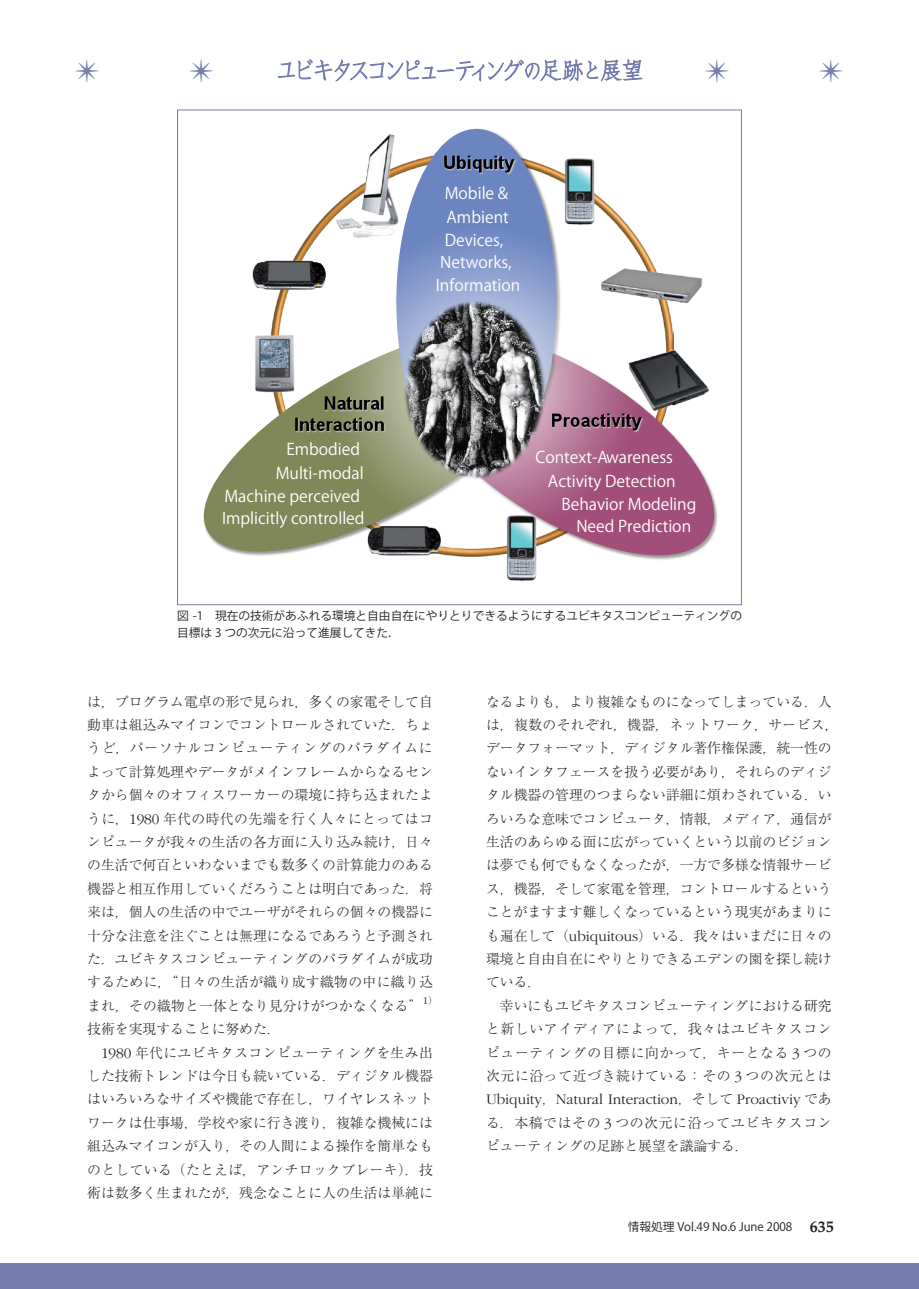
<style>
.page{position:relative;width:919px;height:1289px;background:#fff}
.page>*{position:absolute;margin:0;border:0;box-sizing:border-box;transform-origin:0 0}
.t1{font:15.9px/23px "Koz Go Pro";color:#fff;text-align:center}
.t2{font:700 15.9px "Palatino";color:#231f20}
.解説-本文{font:300 15.15px "Garamond";color:#231f20}
.解説-本文-2{font:300 13.8px/23.4px "Ryumin Pro";color:#231f20;text-align:justify}
.解説-本文-3{font:300 13.8px/23.4px "Ryumin Pro";letter-spacing:.045em;color:#231f20}
.ノーマル{font:11.7px/17px "Koz Go Std";color:#231f20}
.t3{font:11.7px "Koz Go Pro";color:#231f20}
.解説-本文-4{font:300 10.65px "Garamond";color:#231f20}
.s1{font-family:"Garamond";font-size:15.15px}
.s2{font-family:"Ryumin Pro";font-size:9.6px}
.s3{font-family:"Ryumin Pro";font-size:13.8px}
</style>
<div class="page">
<div style="left:0;top:1263px;width:13px;height:25px;background:#747dae"></div>
<div style="left:13px;top:1263px;width:905px;height:25px;background:#747dae"></div>
<svg style="left:277px;top:59px;width:365px;height:23px"></svg>
<img style="left:274px;top:201px;width:363px;height:110px">
<svg style="left:567px;top:331px;width:151px;height:229px;fill:#a14f7a"></svg>
<svg style="left:203px;top:311px;width:364px;height:246px;fill:#808759"></svg>
<img style="left:394px;top:128px;width:168px;height:122px">
<div style="left:396px;top:129px;width:160px;height:346px;background:#6b85c1;border-radius:50%"></div>
<img style="left:324px;top:223px;width:318px;height:318px;border-radius:159px">
<img style="left:290px;top:391px;width:96px;height:25px">
<img style="left:293px;top:412px;width:93px;height:25px">
<svg style="left:325px;top:396px;width:58px;height:14px"></svg>
<svg style="left:295px;top:417px;width:89px;height:14px"></svg>
<img style="left:444px;top:151px;width:73px;height:24px">
<svg style="left:444px;top:156px;width:70px;height:16px"></svg>
<img style="left:549px;top:408px;width:95px;height:25px">
<svg style="left:552px;top:413px;width:89px;height:17px"></svg>
<img style="left:399px;top:297px;width:146px;height:182px">
<img style="left:354px;top:503px;width:95px;height:54px">
<img style="left:498px;top:508px;width:48px;height:73px">
<img style="left:246px;top:327px;width:55px;height:75px">
<img style="left:620px;top:343px;width:94px;height:72px">
<img style="left:578px;top:237px;width:124px;height:94px">
<img style="left:252px;top:237px;width:81px;height:63px">
<img style="left:330px;top:131px;width:78px;height:106px">
<img style="left:556px;top:152px;width:48px;height:79px">
<p class="t1" style="left:222px;top:438px;width:144px;text-align:right">Embodied<br>Multi-modal<br>Machine perceived<br>Implicitly controlled</p>
<p class="t1" style="left:436px;top:182px;width:86px">Mobile &amp;<br>Ambient<br>Devices,<br>Networks,<br>Information</p>
<p class="t1" style="left:535px;top:446px;width:139px">Context-Awareness</p>
<p class="t1" style="left:548px;top:470px;width:129px">Activity Detection</p>
<p class="t1" style="left:561px;top:493px;width:136px">Behavior Modeling</p>
<p class="t1" style="left:576px;top:515px;width:116px">Need Prediction</p>
<p class="ノーマル" style="left:177px;top:607px;width:566px">図 -1　現在の技術があふれる環境と自由自在にやりとりできるようにするユビキタスコンピューティングの目標は 3 つの次元に沿って進展してきた．</p>
<p class="解説-本文-2" style="left:87px;top:688px;width:347px">は，プログラム電卓の形で見られ，多くの家電そして自動車は組込みマイコンでコントロールされていた．ちょうど，パーソナルコンピューティングのパラダイムによって計算処理やデータがメインフレームからなるセンタから個々のオフィスワーカーの環境に持ち込まれたように，<span class="s1">1980</span> 年代の時代の先端を行く人々にとってはコンピュータが我々の生活の各方面に入り込み続け，日々の生活で何百といわないまでも数多くの計算能力のある機器と相互作用していくだろうことは明白であった．将来は，個人の生活の中でユーザがそれらの個々の機器に十分な注意を注ぐことは無理になるであろうと予測された．ユビキタスコンピューティングのパラダイムが成功するために，“日々の生活が織り成す織物の中に織り込まれ，その織物と一体となり見分けがつかなくなる”</p>
<p class="解説-本文-4" style="left:422px;top:994px;width:16px">1<span class="s2">）</span></p>
<p class="解説-本文-2" style="left:87px;top:1016px;width:195px">技術を実現することに努めた．</p>
<p class="解説-本文-2" style="left:87px;top:1039px;width:347px;text-indent:14px"><span class="s1">1980</span> 年代にユビキタスコンピューティングを生み出した技術トレンドは今日も続いている．ディジタル機器はいろいろなサイズや機能で存在し，ワイヤレスネットワークは仕事場，学校や家に行き渡り，複雑な機械には組込みマイコンが入り，その人間による操作を簡単なものとしている（たとえば，アンチロックブレーキ）．技術は数多く生まれたが，残念なことに人の生活は単純に</p>
<p class="解説-本文-2" style="left:486px;top:688px;width:354px;text-align:left">なるよりも，より複雑なものになってしまっている．人は，複数のそれぞれ，機器，ネットワーク，サービス，データフォーマット，ディジタル著作権保護，統一性のないインタフェースを扱う必要があり，それらのディジタル機器の管理のつまらない詳細に煩わされている．いろいろな意味でコンピュータ，情報，メディア，通信が生活のあらゆる面に広がっていくという以前のビジョンは夢でも何でもなくなったが，一方で多様な情報サービス，機器，そして家電を管理，コントロールするということがますます難しくなっているという現実があまりにも遍在して（<span class="s1">ubiquitous</span>）いる．我々はいまだに日々の環境と自由自在にやりとりできるエデンの園を探し続けている．</p>
<p class="解説-本文-2" style="left:486px;top:992px;width:347px;text-indent:14px">幸いにもユビキタスコンピューティングにおける研究と新しいアイディアによって，我々はユビキタスコンピューティングの目標に向かって，キーとなる <span class="s1">3</span> つの次元に沿って近づき続けている：その <span class="s1">3</span> つの次元とは</p>
<p class="解説-本文" style="left:486px;top:1091px;width:347px">Ubiquity<span class="s3">，</span>Natural Interaction<span class="s3">，そして</span> Proactiviy <span class="s3">であ</span></p>
<p class="解説-本文-3" style="left:486px;top:1109px;width:347px">る．本稿ではその <span class="s1">3</span> つの次元に沿ってユビキタスコンピューティングの足跡と展望を議論する．</p>
<p class="t3" style="left:627px;top:1219px;width:166px">情報処理 Vol.49 No.6 June 2008</p>
<p class="t2" style="left:809px;top:1216px;width:25px">635</p>
</div>
